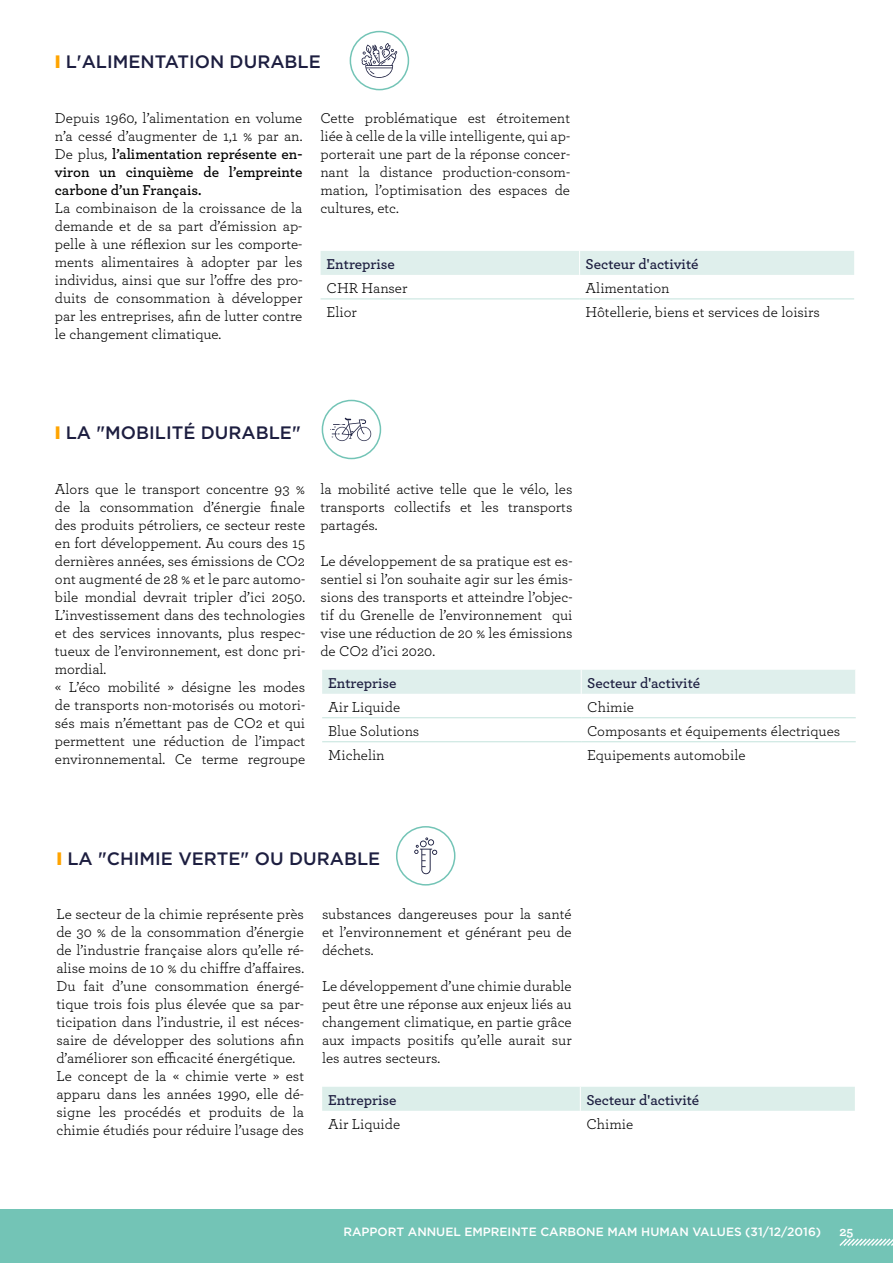
<style>
.page{position:relative;width:893px;height:1263px;background:#fff}
.page>*{position:absolute;margin:0;border:0;box-sizing:border-box;transform-origin:0 0}
.t1{font:500 18px "Gotham HTF";color:#1d1e40}
.t2{font:15px/18px "Archer Pro";color:#000;text-align:justify}
.t3{font:600 15px/18px "Archer Pro";color:#000;text-align:justify}
.t4{font:600 15px "Archer Pro";color:#1d1e40}
.t5{font:700 13.5px "Archer Pro";color:#fff}
.t6{font:500 12px "Gotham HTF";color:#fff}
.s1{font-weight:900;color:#ffa400}
.s2{font-weight:400}
</style>
<div class="page">
<div style="left:0;top:1209px;width:893px;height:54px;background:#73c4b6"></div>
<svg style="left:839px;top:1238px;width:54px;height:8px"></svg>
<svg style="left:322px;top:670px;width:534px;height:73px"></svg>
<hr style="left:322px;top:717px;width:259px;height:1px;background:#c3e3dc">
<hr style="left:581px;top:717px;width:275px;height:1px;background:#c3e3dc">
<hr style="left:322px;top:741px;width:259px;height:1px;background:#c3e3dc">
<hr style="left:581px;top:741px;width:275px;height:1px;background:#c3e3dc">
<svg style="left:321px;top:251px;width:533px;height:48px"></svg>
<hr style="left:321px;top:299px;width:259px;height:1px;background:#c3e3dc">
<hr style="left:580px;top:299px;width:274px;height:1px;background:#c3e3dc">
<div style="left:322px;top:1087px;width:533px;height:24px;background:#dceeea"></div>
<div style="left:350px;top:31px;width:59px;height:59px;border:2px solid #73c4b6;border-radius:50%"></div>
<svg style="left:361px;top:43px;width:36px;height:35px"></svg>
<div style="left:322px;top:400px;width:59px;height:59px;border:2px solid #73c4b6;border-radius:50%"></div>
<svg style="left:330px;top:418px;width:41px;height:23px"></svg>
<div style="left:396px;top:826px;width:59px;height:59px;border:2px solid #73c4b6;border-radius:50%"></div>
<svg style="left:414px;top:837px;width:23px;height:37px"></svg>
<p class="t1" style="left:55px;top:52px;width:267px"><span class="s1">I</span> L'ALIMENTATION DURABLE</p>
<p class="t3" style="left:55px;top:108px;width:249px"><span class="s2">Depuis 1960, l’alimentation en volume n’a cessé d’augmenter de 1,1 % par an.<br>De plus,</span> l’alimentation représente en&shy;viron un cinquième de l’empreinte carbone d’un Français.</p>
<p class="t2" style="left:55px;top:198px;width:249px">La combinaison de la croissance de la demande et de sa part d’émission ap&shy;pelle à une réflexion sur les comporte&shy;ments alimentaires à adopter par les individus, ainsi que sur l’offre des pro&shy;duits de consommation à développer par les entreprises, afin de lutter contre le changement climatique.</p>
<p class="t2" style="left:320px;top:108px;width:251px">Cette problématique est étroitement liée à celle de la ville intelligente, qui ap&shy;porterait une part de la réponse concer&shy;nant la distance production-consom&shy;mation, l’optimisation des espaces de cultures, etc.</p>
<p class="t4" style="left:327px;top:253px;width:70px">Entreprise</p>
<p class="t4" style="left:586px;top:253px;width:114px">Secteur d'activité</p>
<p class="t2" style="left:327px;top:278px;width:82px">CHR Hanser</p>
<p class="t2" style="left:586px;top:278px;width:86px">Alimentation</p>
<p class="t2" style="left:327px;top:302px;width:32px">Elior</p>
<p class="t2" style="left:586px;top:302px;width:236px">Hôtellerie, biens et services de loisirs</p>
<p class="t1" style="left:55px;top:423px;width:247px"><span class="s1">I</span> LA "MOBILITÉ DURABLE"</p>
<p class="t2" style="left:55px;top:479px;width:252px;text-align:left">Alors que le transport concentre 93 % de la consommation d’énergie finale des produits pétroliers, ce secteur reste en fort développement. Au cours des 15 dernières années, ses émissions de CO2 ont augmenté de 28 % et le parc automo&shy;bile mondial devrait tripler d’ici 2050.<br>L’investissement dans des technologies et des services innovants, plus respec&shy;tueux de l’environnement, est donc pri&shy;mordial.<br>« L’éco mobilité » désigne les modes de transports non-motorisés ou motori&shy;sés mais n’émettant pas de CO2 et qui permettent une réduction de l’impact environnemental. Ce terme regroupe</p>
<p class="t2" style="left:320px;top:479px;width:254px">la mobilité active telle que le vélo, les transports collectifs et les transports partagés.</p>
<p class="t2" style="left:320px;top:551px;width:254px">Le développement de sa pratique est es&shy;sentiel si l’on souhaite agir sur les émis&shy;sions des transports et atteindre l’objec&shy;tif du Grenelle de l’environnement qui vise une réduction de 20 % les émissions de CO2 d’ici 2020.</p>
<p class="t4" style="left:328px;top:671px;width:70px">Entreprise</p>
<p class="t4" style="left:587px;top:671px;width:114px">Secteur d'activité</p>
<p class="t2" style="left:328px;top:697px;width:74px">Air Liquide</p>
<p class="t2" style="left:587px;top:697px;width:48px">Chimie</p>
<p class="t2" style="left:328px;top:721px;width:93px">Blue Solutions</p>
<p class="t2" style="left:587px;top:721px;width:255px">Composants et équipements électriques</p>
<p class="t2" style="left:328px;top:745px;width:58px">Michelin</p>
<p class="t2" style="left:587px;top:745px;width:160px">Equipements automobile</p>
<p class="t1" style="left:56px;top:848px;width:325px"><span class="s1">I</span> LA "CHIMIE VERTE" OU DURABLE</p>
<p class="t2" style="left:56px;top:904px;width:249px;text-align:left">Le secteur de la chimie représente près de 30 % de la consommation d’énergie de l’industrie française alors qu’elle ré&shy;alise moins de 10 % du chiffre d’affaires.<br>Du fait d’une consommation énergé&shy;tique trois fois plus élevée que sa par&shy;ticipation dans l’industrie, il est néces&shy;saire de développer des solutions afin d’améliorer son efficacité énergétique.<br>Le concept de la « chimie verte » est apparu dans les années 1990, elle dé&shy;signe les procédés et produits de la chimie étudiés pour réduire l’usage des</p>
<p class="t2" style="left:322px;top:904px;width:251px">substances dangereuses pour la santé et l’environnement et générant peu de déchets.</p>
<p class="t2" style="left:322px;top:976px;width:251px">Le développement d’une chimie durable peut être une réponse aux enjeux liés au changement climatique, en partie grâce aux impacts positifs qu’elle aurait sur les autres secteurs.</p>
<p class="t4" style="left:328px;top:1088px;width:70px">Entreprise</p>
<p class="t4" style="left:586px;top:1088px;width:114px">Secteur d'activité</p>
<p class="t2" style="left:328px;top:1114px;width:74px">Air Liquide</p>
<p class="t2" style="left:586px;top:1114px;width:48px">Chimie</p>
<p class="t6" style="left:343px;top:1225px;width:479px">RAPPORT ANNUEL EMPREINTE CARBONE MAM HUMAN VALUES (31/12/2016)</p>
<p class="t5" style="left:839px;top:1220px;width:15px">25</p>
</div>
